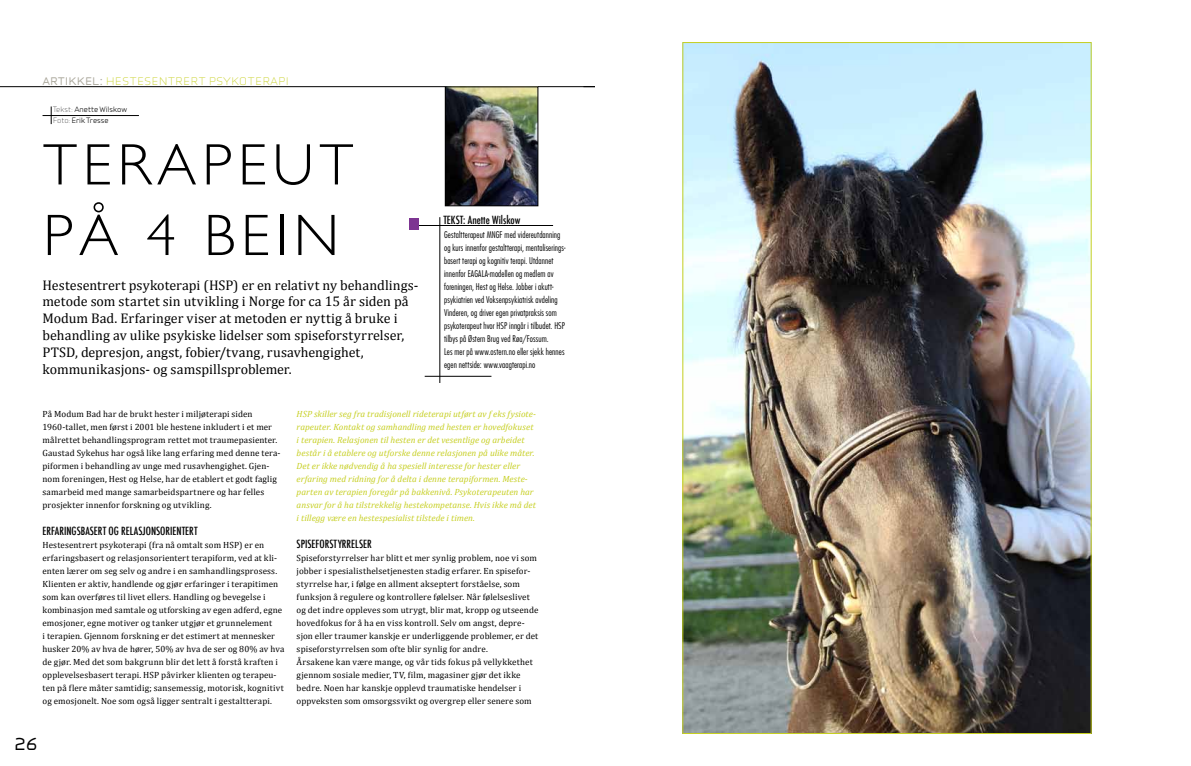
<style>
.page{position:relative;width:1191px;height:766px;background:#fff}
.page>*{position:absolute;margin:0;border:0;box-sizing:border-box;transform-origin:0 0}
.t1{font:300 58.8px/70.5px "Gill Sans";letter-spacing:.1em;color:#000}
.t2{font:22px "Infinity C Medium";color:#000}
.t3{font:14px/16.8px "Cambria";color:#000}
.t4{font:14px "Infinity C Light";color:#c6cf21}
.t5{font:500 condensed 11px "Futura";color:#000}
.t6{font:9px/13px "Cambria";letter-spacing:.015em;color:#000}
.t7{font:italic 9px/13px "Cambria";letter-spacing:.005em;color:#c6cf21}
.t8{font:300 condensed 9px/13px "Futura";letter-spacing:.01em;color:#000}
.t9{font:7px/10.8px "Infinity ST Medium";color:#000}
.s1{font-family:"Infinity C Medium";color:#aca99d}
.s2{font-family:"Infinity ST Light"}
</style>
<div class="page">
<hr style="left:0;top:86px;width:604px;height:1px;background:#000">
<hr style="left:439px;top:217px;width:1px;height:166px;background:#000">
<img style="left:447px;top:89px;width:89px;height:115px">
<div style="left:445px;top:87px;width:93px;height:119px;border:1px solid #000"></div>
<hr style="left:419px;top:225px;width:134px;height:1px;background:#000">
<hr style="left:425px;top:376px;width:66px;height:1px;background:#000">
<div style="left:409px;top:218px;width:10px;height:12px;background:#7d3592"></div>
<svg style="left:51px;top:106px;width:1px;height:18px"></svg>
<hr style="left:43px;top:115px;width:96px;height:1px;background:#000">
<div style="left:595px;top:74px;width:596px;height:24px;background:#fff"></div>
<img style="left:684px;top:44px;width:405px;height:687px">
<h3 class="t4" style="left:43px;top:70px;width:248px"><span class="s1">artikkel:</span> hestesentrert psykoterapi</h3>
<p class="t9" style="left:53px;top:104px;width:76px"><span class="s2">Tekst:</span> Anette Wilskow<br><span class="s2">Foto:</span> Erik Tresse</p>
<h1 class="t1" style="left:43px;top:130px;width:311px">TERAPEUT<br>PÅ 4 BEIN</h1>
<p class="t3" style="left:43px;top:276px;width:377px">Hestesentrert psykoterapi (HSP) er en relativt ny behandlings&shy;metode som startet sin utvikling i Norge for ca 15 år siden på Modum Bad. Erfaringer viser at metoden er nyttig å bruke i behandling av ulike psykiske lidelser som spiseforstyrrelser, PTSD, depresjon, angst, fobier/tvang, rusavhengighet, kommunikasjons- og samspillsproblemer.</p>
<p class="t5" style="left:443px;top:213px;width:78px">TEKST: Anette Wilskow</p>
<p class="t8" style="left:444px;top:228px;width:123px">Gestaltterapeut MNGF med videreutdanning og kurs innenfor gestaltterapi, mentaliserings&shy;basert terapi og kognitiv terapi. Utdannet innenfor EAGALA-modellen og medlem av foreningen, Hest og Helse. Jobber i akutt&shy;psykiatrien ved Voksenpsykiatrisk avdeling Vinderen, og driver egen privatpraksis som psykoterapeut hvor HSP inngår i tilbudet. HSP tilbys på Østern Brug ved Røa/Fossum.<br>Les mer på www.ostern.no eller sjekk hennes egen nettside: www.vaagterapi.no</p>
<p class="t6" style="left:43px;top:407px;width:239px">På Modum Bad har de brukt hester i miljøterapi siden 1960-tallet, men først i 2001 ble hestene inkludert i et mer målrettet behandlingsprogram rettet mot traumepasienter.<br>Gaustad Sykehus har også like lang erfaring med denne tera&shy;piformen i behandling av unge med rusavhengighet. Gjen&shy;nom foreningen, Hest og Helse, har de etablert et godt faglig samarbeid med mange samarbeidspartnere og har felles prosjekter innenfor forskning og utvikling.</p>
<p class="t5" style="left:43px;top:523px;width:157px">ERFARINGSBASERT OG RELASJONSORIENTERT</p>
<p class="t6" style="left:43px;top:537px;width:243px">Hestesentrert psykoterapi (fra nå omtalt som HSP) er en erfaringsbasert og relasjonsorientert terapiform, ved at kli&shy;enten lærer om seg selv og andre i en samhandlingsprosess.<br>Klienten er aktiv, handlende og gjør erfaringer i terapitimen som kan overføres til livet ellers. Handling og bevegelse i kombinasjon med samtale og utforsking av egen adferd, egne emosjoner, egne motiver og tanker utgjør et grunnelement<br>i terapien. Gjennom forskning er det estimert at mennesker husker 20% av hva de hører, 50% av hva de ser og 80% av hva de gjør. Med det som bakgrunn blir det lett å forstå kraften i opplevelsesbasert terapi. HSP påvirker klienten og terapeu&shy;ten på flere måter samtidig; sansemessig, motorisk, kognitivt og emosjonelt. Noe som også ligger sentralt i gestaltterapi.</p>
<p class="t7" style="left:297px;top:407px;width:241px">HSP skiller seg fra tradisjonell rideterapi utført av f eks fysiote&shy;rapeuter. Kontakt og samhandling med hesten er hovedfokuset i terapien. Relasjonen til hesten er det vesentlige og arbeidet består i å etablere og utforske denne relasjonen på ulike måter.<br>Det er ikke nødvendig å ha spesiell interesse for hester eller erfaring med ridning for å delta i denne terapiformen. Meste&shy;parten av terapien foregår på bakkenivå. Psykoterapeuten har ansvar for å ha tilstrekkelig hestekompetanse. Hvis ikke må det i tillegg være en hestespesialist tilstede i timen.</p>
<p class="t5" style="left:297px;top:536px;width:77px">SPISEFORSTYRRELSER</p>
<p class="t6" style="left:297px;top:550px;width:243px">Spiseforstyrrelser har blitt et mer synlig problem, noe vi som jobber i spesialisthelsetjenesten stadig erfarer. En spisefor&shy;styrrelse har, i følge en allment akseptert forståelse, som funksjon å regulere og kontrollere følelser. Når følelseslivet og det indre oppleves som utrygt, blir mat, kropp og utseende hovedfokus for å ha en viss kontroll. Selv om angst, depre&shy;sjon eller traumer kanskje er underliggende problemer, er det spiseforstyrrelsen som ofte blir synlig for andre.<br>Årsakene kan være mange, og vår tids fokus på vellykkethet gjennom sosiale medier, TV, film, magasiner gjør det ikke bedre. Noen har kanskje opplevd traumatiske hendelser i oppveksten som omsorgssvikt og overgrep eller senere som</p>
<h2 class="t2" style="left:14px;top:725px;width:25px">26</h2>
</div>
